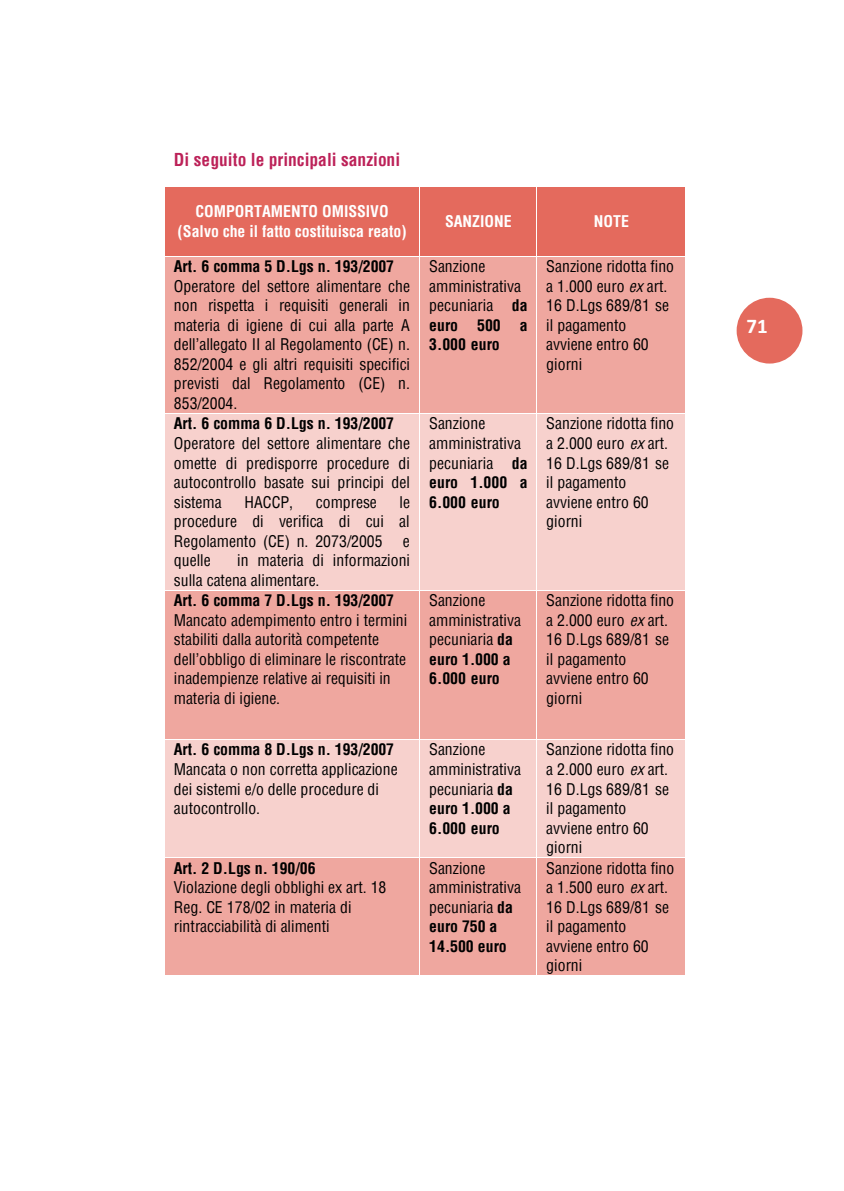
<style>
.page{position:relative;width:844px;height:1191px;background:#fff}
.page>*{position:absolute;margin:0;border:0;box-sizing:border-box;transform-origin:0 0}
.t1{font:700 21px "Calibri";color:#fff}
.t2{font:700 condensed 17.5px "Helvetica";color:#bc2158}
.t3{font:condensed 15.75px/19.6px "Helvetica";color:#000}
.t4{font:700 condensed 15.75px "Helvetica";letter-spacing:-.005em;color:#000}
.t5{font:700 condensed 15.75px/19.6px "Helvetica";color:#fff;text-align:center}
.s1{font-weight:700}
.s2{font-style:italic}
</style>
<div class="page">
<div style="left:736px;top:298px;width:66px;height:65px;background:#e46a5d;border-radius:50%"></div>
<div style="left:165px;top:187px;width:254px;height:69px;background:#e46a5d"></div>
<div style="left:420px;top:187px;width:116px;height:69px;background:#e46a5d"></div>
<div style="left:537px;top:187px;width:148px;height:69px;background:#e46a5d"></div>
<div style="left:165px;top:256px;width:254px;height:157px;background:#efa79f"></div>
<div style="left:420px;top:256px;width:116px;height:157px;background:#efa79f"></div>
<div style="left:537px;top:256px;width:148px;height:157px;background:#efa79f"></div>
<hr style="left:165px;top:256px;width:254px;height:1px;background:#fff">
<hr style="left:420px;top:256px;width:116px;height:1px;background:#fff">
<hr style="left:537px;top:256px;width:148px;height:1px;background:#fff">
<div style="left:165px;top:414px;width:254px;height:176px;background:#f7d1cd"></div>
<div style="left:420px;top:414px;width:116px;height:176px;background:#f7d1cd"></div>
<div style="left:537px;top:414px;width:148px;height:176px;background:#f7d1cd"></div>
<div style="left:165px;top:590px;width:254px;height:149px;background:#efa79f"></div>
<div style="left:420px;top:590px;width:116px;height:149px;background:#efa79f"></div>
<div style="left:537px;top:590px;width:148px;height:149px;background:#efa79f"></div>
<hr style="left:165px;top:590px;width:254px;height:1px;background:#fff">
<hr style="left:420px;top:590px;width:116px;height:1px;background:#fff">
<hr style="left:537px;top:590px;width:148px;height:1px;background:#fff">
<div style="left:165px;top:740px;width:254px;height:117px;background:#f7d1cd"></div>
<div style="left:420px;top:740px;width:116px;height:117px;background:#f7d1cd"></div>
<div style="left:537px;top:740px;width:148px;height:117px;background:#f7d1cd"></div>
<div style="left:165px;top:858px;width:254px;height:117px;background:#efa79f"></div>
<div style="left:420px;top:858px;width:116px;height:117px;background:#efa79f"></div>
<div style="left:537px;top:858px;width:148px;height:117px;background:#efa79f"></div>
<p class="t2" style="left:174px;top:149px;width:228px">Di seguito le principali sanzioni</p>
<p class="t5" style="left:177px;top:201px;width:230px">COMPORTAMENTO OMISSIVO (Salvo che il fatto costituisca reato)</p>
<p class="t5" style="left:445px;top:211px;width:68px">SANZIONE</p>
<p class="t5" style="left:593px;top:211px;width:37px">NOTE</p>
<p class="t4" style="left:174px;top:256px;width:222px">Art. 6 comma 5 D.Lgs n. 193/2007</p>
<p class="t3" style="left:174px;top:275px;width:238px;text-align:justify">Operatore del settore alimentare che non rispetta i requisiti generali in materia di igiene di cui alla parte A dell’allegato II al Regolamento (CE) n.<br>852/2004 e gli altri requisiti specifici previsti dal Regolamento (CE) n.<br>853/2004.</p>
<p class="t3" style="left:429px;top:256px;width:100px">Sanzione amministrativa pecuniaria <span class="s1">da euro 500 a<br>3.000 euro</span></p>
<p class="t3" style="left:546px;top:256px;width:129px">Sanzione ridotta fino a 1.000 euro <span class="s2">ex</span> art.<br>16 D.Lgs 689/81 se il pagamento avviene entro 60 giorni</p>
<p class="t4" style="left:174px;top:414px;width:222px">Art. 6 comma 6 D.Lgs n. 193/2007</p>
<p class="t3" style="left:174px;top:433px;width:238px;text-align:justify">Operatore del settore alimentare che omette di predisporre procedure di autocontrollo basate sui principi del sistema</p>
<p class="t3" style="left:244px;top:491px;width:50px">HACCP,</p>
<p class="t3" style="left:316px;top:491px;width:62px">comprese</p>
<p class="t3" style="left:174px;top:491px;width:238px;text-align:justify;text-indent:226px">le procedure di verifica di cui al Regolamento (CE) n. 2073/2005</p>
<p class="t3" style="left:403px;top:530px;width:8px">e</p>
<p class="t3" style="left:174px;top:550px;width:38px">quelle</p>
<p class="t3" style="left:174px;top:550px;width:237px;text-indent:63px">in materia di informazioni sulla catena alimentare.</p>
<p class="t4" style="left:174px;top:590px;width:222px">Art. 6 comma 7 D.Lgs n. 193/2007</p>
<p class="t3" style="left:174px;top:609px;width:235px">Mancato adempimento entro i termini stabiliti dalla autorità competente dell’obbligo di eliminare le riscontrate inadempienze relative ai requisiti in materia di igiene.</p>
<p class="t4" style="left:174px;top:740px;width:222px">Art. 6 comma 8 D.Lgs n. 193/2007</p>
<p class="t3" style="left:174px;top:759px;width:225px">Mancata o non corretta applicazione dei sistemi e/o delle procedure di autocontrollo.</p>
<p class="t4" style="left:174px;top:858px;width:143px">Art. 2 D.Lgs n. 190/06</p>
<p class="t3" style="left:174px;top:877px;width:214px">Violazione degli obblighi ex art. 18<br>Reg. CE 178/02 in materia di rintracciabilità di alimenti</p>
<p class="t3" style="left:429px;top:413px;width:100px">Sanzione amministrativa pecuniaria <span class="s1">da euro 1.000 a<br>6.000 euro</span></p>
<p class="t3" style="left:546px;top:413px;width:129px">Sanzione ridotta fino a 2.000 euro <span class="s2">ex</span> art.<br>16 D.Lgs 689/81 se il pagamento avviene entro 60 giorni</p>
<p class="t3" style="left:429px;top:590px;width:93px">Sanzione amministrativa pecuniaria <span class="s1">da euro 1.000 a<br>6.000 euro</span></p>
<p class="t3" style="left:546px;top:590px;width:129px">Sanzione ridotta fino a 2.000 euro <span class="s2">ex</span> art.<br>16 D.Lgs 689/81 se il pagamento avviene entro 60 giorni</p>
<p class="t3" style="left:429px;top:739px;width:93px">Sanzione amministrativa pecuniaria <span class="s1">da euro 1.000 a<br>6.000 euro</span></p>
<p class="t3" style="left:546px;top:739px;width:129px">Sanzione ridotta fino a 2.000 euro <span class="s2">ex</span> art.<br>16 D.Lgs 689/81 se il pagamento avviene entro 60 giorni</p>
<p class="t3" style="left:429px;top:857px;width:93px">Sanzione amministrativa pecuniaria <span class="s1">da euro 750 a<br>14.500 euro</span></p>
<p class="t3" style="left:546px;top:857px;width:129px">Sanzione ridotta fino a 1.500 euro <span class="s2">ex</span> art.<br>16 D.Lgs 689/81 se il pagamento avviene entro 60 giorni</p>
<h1 class="t1" style="left:746px;top:318px;width:23px">71</h1>
</div>
